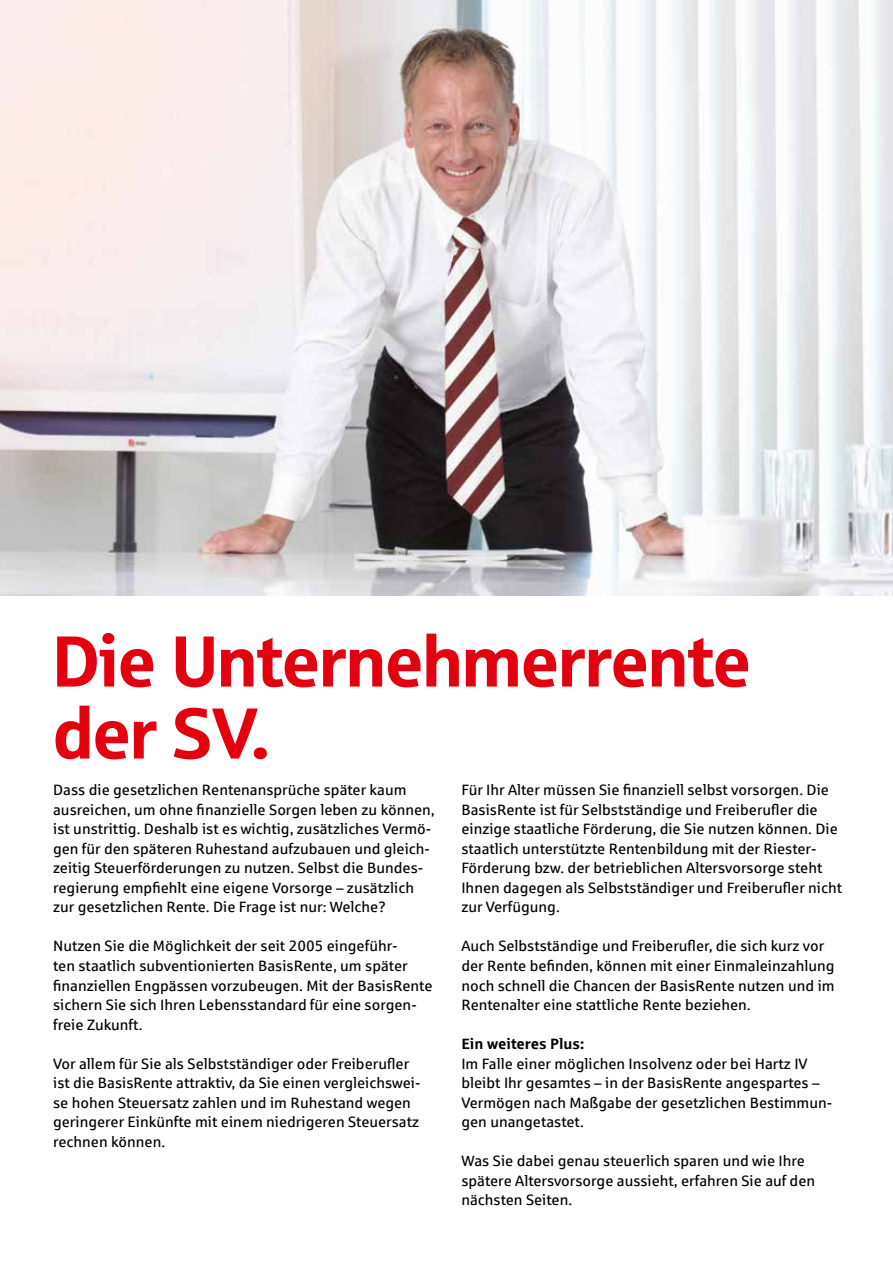
<style>
.page{position:relative;width:893px;height:1263px;background:#fff}
.page>*{position:absolute;margin:0;border:0;box-sizing:border-box;transform-origin:0 0}
.t1{font:72px/72px "Sparkasse Head";color:#e3000f}
.t2{font:15px/19.5px "Sparkasse Rg";color:#000}
.t3{font:700 15px "Sparkasse Rg";color:#000}
</style>
<div class="page">
<img style="left:0;top:0;width:893px;height:596px">
<h1 class="t1" style="left:53px;top:623px;width:699px">Die Unternehmerrente der SV.</h1>
<p class="t2" style="left:53px;top:780px;width:383px">Dass die gesetzlichen Rentenansprüche später kaum ausreichen, um ohne finanzielle Sorgen leben zu können, ist unstrittig. Deshalb ist es wichtig, zusätzliches Vermö&shy;gen für den späteren Ruhestand aufzubauen und gleich&shy;zeitig Steuerförderungen zu nutzen. Selbst die Bundes&shy;regierung empfiehlt eine eigene Vorsorge – zusätzlich zur gesetzlichen Rente. Die Frage ist nur: Welche?</p>
<p class="t2" style="left:53px;top:936px;width:381px">Nutzen Sie die Möglichkeit der seit 2005 eingeführ-<br>ten staatlich subventionierten BasisRente, um später finanziellen Engpässen vorzubeugen. Mit der BasisRente sichern Sie sich Ihren Lebensstandard für eine sorgen&shy;freie Zukunft.</p>
<p class="t2" style="left:53px;top:1053px;width:369px">Vor allem für Sie als Selbstständiger oder Freiberufler ist die BasisRente attraktiv, da Sie einen vergleichswei&shy;se hohen Steuersatz zahlen und im Ruhestand wegen geringerer Einkünfte mit einem niedrigeren Steuersatz rechnen können.</p>
<p class="t2" style="left:461px;top:780px;width:382px">Für Ihr Alter müssen Sie finanziell selbst vorsorgen. Die BasisRente ist für Selbstständige und Freiberufler die einzige staatliche Förderung, die Sie nutzen können. Die staatlich unterstützte Rentenbildung mit der Riester-Förderung bzw. der betrieblichen Altersvorsorge steht Ihnen dagegen als Selbstständiger und Freiberufler nicht zur Verfügung.</p>
<p class="t2" style="left:461px;top:936px;width:375px">Auch Selbstständige und Freiberufler, die sich kurz vor der Rente befinden, können mit einer Einmaleinzahlung noch schnell die Chancen der BasisRente nutzen und im Rentenalter eine stattliche Rente beziehen.</p>
<p class="t3" style="left:461px;top:1034px;width:124px">Ein weiteres Plus:</p>
<p class="t2" style="left:461px;top:1053px;width:372px">Im Falle einer möglichen Insolvenz oder bei Hartz IV bleibt Ihr gesamtes – in der BasisRente angespartes – Vermögen nach Maßgabe der gesetzlichen Bestimmun&shy;gen unangetastet.</p>
<p class="t2" style="left:461px;top:1151px;width:355px">Was Sie dabei genau steuerlich sparen und wie Ihre spätere Altersvorsorge aussieht, erfahren Sie auf den nächsten Seiten.</p>
</div>
